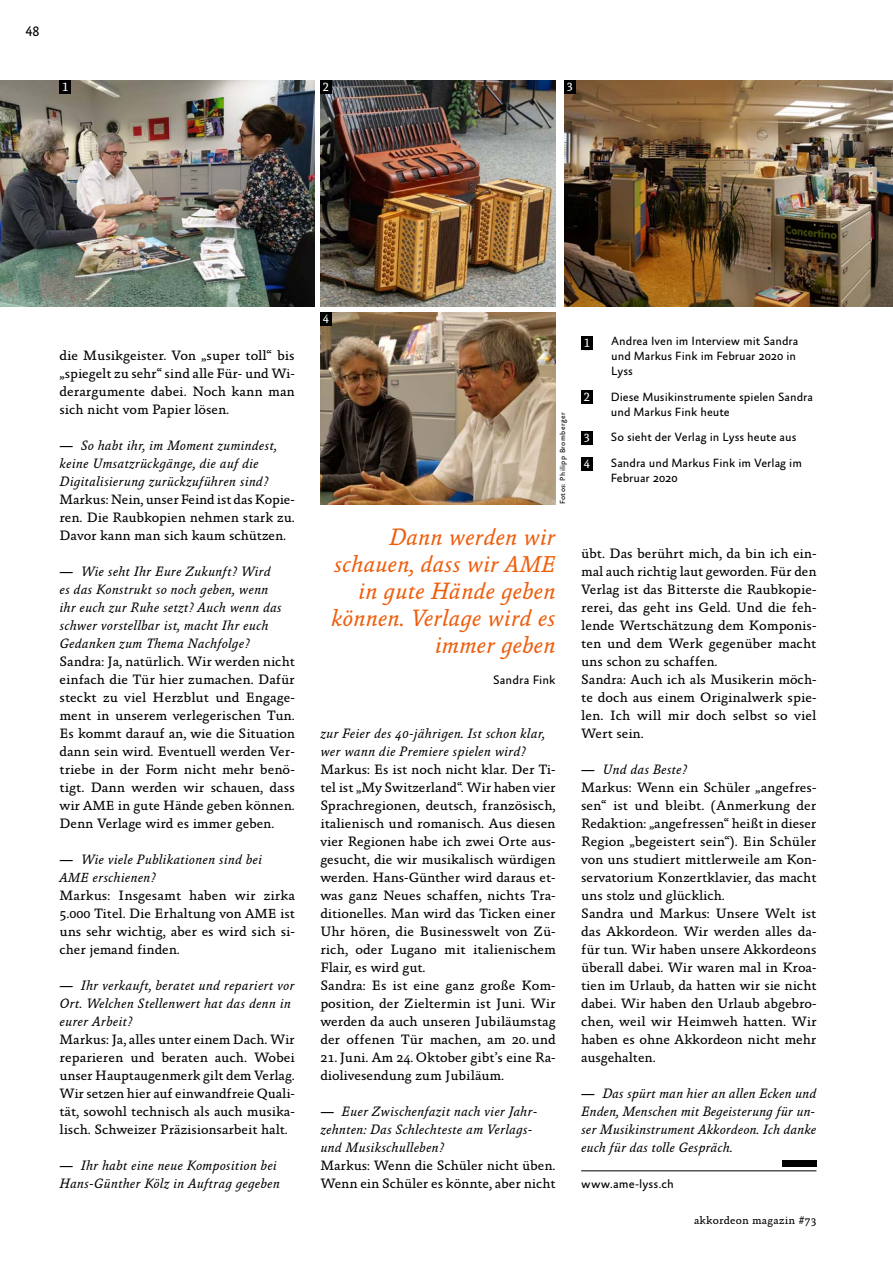
<style>
.page{position:relative;width:893px;height:1263px;background:#fff}
.page>*{position:absolute;margin:0;border:0;box-sizing:border-box;transform-origin:0 0}
.t1{font:italic 24px/27px "Absara";letter-spacing:-.01em;color:#ee5e0c;text-align:right}
.t2{font:13.8px/18px "Absara";color:#000}
.t3{font:italic 13.8px/18px "Absara";color:#000}
.t4{font:13.8px "Absara Sans TF";color:#000}
.t5{font:12.45px "Absara Sans";letter-spacing:.01em;color:#000}
.t6{font:12.15px/15px "Absara Sans";color:#000}
.t7{font:12px "Absara TF";color:#fff}
.t8{font:11.25px "Absara";letter-spacing:.025em;color:#000}
.t9{font:7.5px "Absara Sans";letter-spacing:.05em;color:#000}
.s1{font-weight:500;font-style:normal}
.s2{font-size:13.35px}
.s3{font-weight:500}
.s4{font-style:italic}
.s5{font-style:italic;font-size:13.35px}
.s6{font-size:23.25px}
</style>
<div class="page">
<hr style="left:581px;top:1170px;width:235px;height:1px;background:#000">
<div style="left:782px;top:1160px;width:34px;height:6px;background:#000"></div>
<img style="left:0;top:80px;width:315px;height:226px">
<img style="left:320px;top:312px;width:236px;height:192px">
<img style="left:564px;top:80px;width:329px;height:226px">
<img style="left:320px;top:80px;width:236px;height:226px">
<div style="left:581px;top:431px;width:11px;height:14px;background:#000"></div>
<div style="left:564px;top:80px;width:11px;height:14px;background:#000"></div>
<div style="left:581px;top:457px;width:11px;height:13px;background:#000"></div>
<div style="left:320px;top:312px;width:12px;height:14px;background:#000"></div>
<div style="left:581px;top:337px;width:11px;height:13px;background:#000"></div>
<div style="left:60px;top:80px;width:11px;height:14px;background:#000"></div>
<div style="left:581px;top:390px;width:11px;height:14px;background:#000"></div>
<div style="left:320px;top:80px;width:12px;height:14px;background:#000"></div>
<p class="t4" style="left:26px;top:24px;width:16px">48</p>
<p class="t7" style="left:62px;top:80px;width:8px">1</p>
<p class="t7" style="left:323px;top:80px;width:8px">2</p>
<p class="t7" style="left:567px;top:80px;width:8px">3</p>
<p class="t2" style="left:60px;top:347px;width:237px;text-align:justify">die Musikgeister. Von „super toll“ bis „spiegelt zu sehr“ sind alle Für- und Wi&shy;derargumente dabei. Noch kann man sich nicht vom Papier lösen.</p>
<p class="t3" style="left:60px;top:437px;width:219px"><span class="s1">—</span> So habt ihr, im Moment zumindest, keine Umsatzrückgänge, die auf die<br>Digitalisierung zurückzuführen sind?</p>
<p class="t2" style="left:60px;top:491px;width:237px;text-align:justify">Markus: Nein, unser Feind ist das Kopie&shy;ren. Die Raubkopien nehmen stark zu.<br>Davor kann man sich kaum schützen.</p>
<p class="t3" style="left:60px;top:563px;width:224px"><span class="s1">—</span> Wie seht Ihr Eure Zukunft? Wird es das Konstrukt so noch geben, wenn ihr euch zur Ruhe setzt? Auch wenn das schwer vorstellbar ist, macht Ihr euch Gedanken zum Thema Nachfolge?</p>
<p class="t2" style="left:60px;top:653px;width:237px;text-align:justify">Sandra: Ja, natürlich. Wir werden nicht einfach die Tür hier zumachen. Dafür steckt zu viel Herzblut und Engage&shy;ment in unserem verlegerischen Tun.<br>Es kommt darauf an, wie die Situation dann sein wird. Eventuell werden Ver&shy;triebe in der Form nicht mehr benö&shy;tigt. Dann werden wir schauen, dass wir <span class="s2">AME</span> in gute Hände geben können.<br>Denn Verlage wird es immer geben.</p>
<p class="t2" style="left:60px;top:851px;width:237px"><span class="s3">—</span> <span class="s4">Wie viele Publikationen sind bei<br></span><span class="s5">AME</span> <span class="s4">erschienen?<br></span>Markus: Insgesamt haben wir zirka<br>5.000 Titel. Die Erhaltung von <span class="s2">AME</span> ist uns sehr wichtig, aber es wird sich si&shy;cher jemand finden.</p>
<p class="t3" style="left:60px;top:977px;width:237px"><span class="s1">—</span> Ihr verkauft, beratet und repariert vor<br>Ort. Welchen Stellenwert hat das denn in eurer Arbeit?</p>
<p class="t2" style="left:60px;top:1031px;width:237px;text-align:justify">Markus: Ja, alles unter einem Dach. Wir reparieren und beraten auch. Wobei unser Hauptaugenmerk gilt dem Verlag.<br>Wir setzen hier auf einwandfreie Quali&shy;tät, sowohl technisch als auch musika&shy;lisch. Schweizer Präzisionsarbeit halt.</p>
<p class="t3" style="left:60px;top:1157px;width:222px"><span class="s1">—</span> Ihr habt eine neue Komposition bei<br>Hans-Günther Kölz in Auftrag gegeben</p>
<p class="t7" style="left:323px;top:312px;width:8px">4</p>
<p class="t9" style="left:559px;top:504px;width:93px;rotate:-90deg">Fotos: Philipp Bromberger</p>
<h1 class="t1" style="left:331px;top:524px;width:226px">Dann werden wir schauen, dass wir <span class="s6">AME </span>in gute Hände geben können. Verlage wird es immer geben</h1>
<p class="t5" style="left:493px;top:673px;width:64px">Sandra Fink</p>
<p class="t3" style="left:320px;top:725px;width:226px">zur Feier des 40-jährigen. Ist schon klar, wer wann die Premiere spielen wird?</p>
<p class="t2" style="left:320px;top:761px;width:237px">Markus: Es ist noch nicht klar. Der Ti&shy;tel ist „My Switzerland“. Wir haben vier Sprachregionen, deutsch, französisch, italienisch und romanisch. Aus diesen vier Regionen habe ich zwei Orte aus&shy;gesucht, die wir musikalisch würdigen werden. Hans-Günther wird daraus et&shy;was ganz Neues schaffen, nichts Tra&shy;ditionelles. Man wird das Ticken einer Uhr hören, die Businesswelt von Zü&shy;rich, oder Lugano mit italienischem Flair, es wird gut.<br>Sandra: Es ist eine ganz große Kom&shy;position, der Zieltermin ist Juni. Wir werden da auch unseren Jubiläumstag der offenen Tür machen, am 20. und</p>
<p class="t2" style="left:320px;top:1049px;width:237px">21. Juni. Am 24. Oktober gibt’s eine Ra&shy;diolivesendung zum Jubiläum.</p>
<p class="t3" style="left:320px;top:1103px;width:219px"><span class="s1">—</span> Euer Zwischenfazit nach vier Jahr&shy;zehnten: Das Schlechteste am Verlags&shy;und Musikschulleben?</p>
<p class="t2" style="left:320px;top:1157px;width:237px">Markus: Wenn die Schüler nicht üben.<br>Wenn ein Schüler es könnte, aber nicht</p>
<p class="t7" style="left:584px;top:336px;width:8px">1</p>
<p class="t6" style="left:611px;top:334px;width:189px">Andrea Iven im Interview mit Sandra und Markus Fink im Februar 2020 in<br>Lyss</p>
<p class="t7" style="left:584px;top:390px;width:8px">2</p>
<p class="t6" style="left:611px;top:390px;width:204px">Diese Musikinstrumente spielen Sandra und Markus Fink heute</p>
<p class="t7" style="left:584px;top:431px;width:8px">3</p>
<p class="t6" style="left:611px;top:430px;width:187px">So sieht der Verlag in Lyss heute aus</p>
<p class="t7" style="left:584px;top:457px;width:8px">4</p>
<p class="t6" style="left:611px;top:456px;width:193px">Sandra und Markus Fink im Verlag im<br>Februar 2020</p>
<p class="t2" style="left:581px;top:545px;width:237px">übt. Das berührt mich, da bin ich ein&shy;mal auch richtig laut geworden. Für den<br>Verlag ist das Bitterste die Raubkopie&shy;rerei, das geht ins Geld. Und die feh&shy;lende Wertschätzung dem Komponis&shy;ten und dem Werk gegenüber macht uns schon zu schaffen.<br>Sandra: Auch ich als Musikerin möch&shy;te doch aus einem Originalwerk spie&shy;len. Ich will mir doch selbst so viel<br>Wert sein.</p>
<p class="t2" style="left:581px;top:761px;width:237px"><span class="s3">—</span> <span class="s4">Und das Beste?<br></span>Markus: Wenn ein Schüler „angefres&shy;sen“ ist und bleibt. (Anmerkung der Redaktion: „angefressen“ heißt in dieser Region „begeistert sein“). Ein Schüler von uns studiert mittlerweile am Kon&shy;servatorium Konzertklavier, das macht uns stolz und glücklich.<br>Sandra und Markus: Unsere Welt ist das Akkordeon. Wir werden alles da&shy;für tun. Wir haben unsere Akkordeons überall dabei. Wir waren mal in Kroa&shy;tien im Urlaub, da hatten wir sie nicht dabei. Wir haben den Urlaub abgebro&shy;chen, weil wir Heimweh hatten. Wir haben es ohne Akkordeon nicht mehr ausgehalten.</p>
<p class="t3" style="left:581px;top:1085px;width:237px;text-align:justify"><span class="s1">—</span> Das spürt man hier an allen Ecken und Enden, Menschen mit Begeisterung für un&shy;ser Musikinstrument Akkordeon. Ich danke euch für das tolle Gespräch.</p>
<p class="t5" style="left:581px;top:1177px;width:94px">www.ame-lyss.ch</p>
<p class="t8" style="left:694px;top:1214px;width:124px">akkordeon magazin #73</p>
</div>
